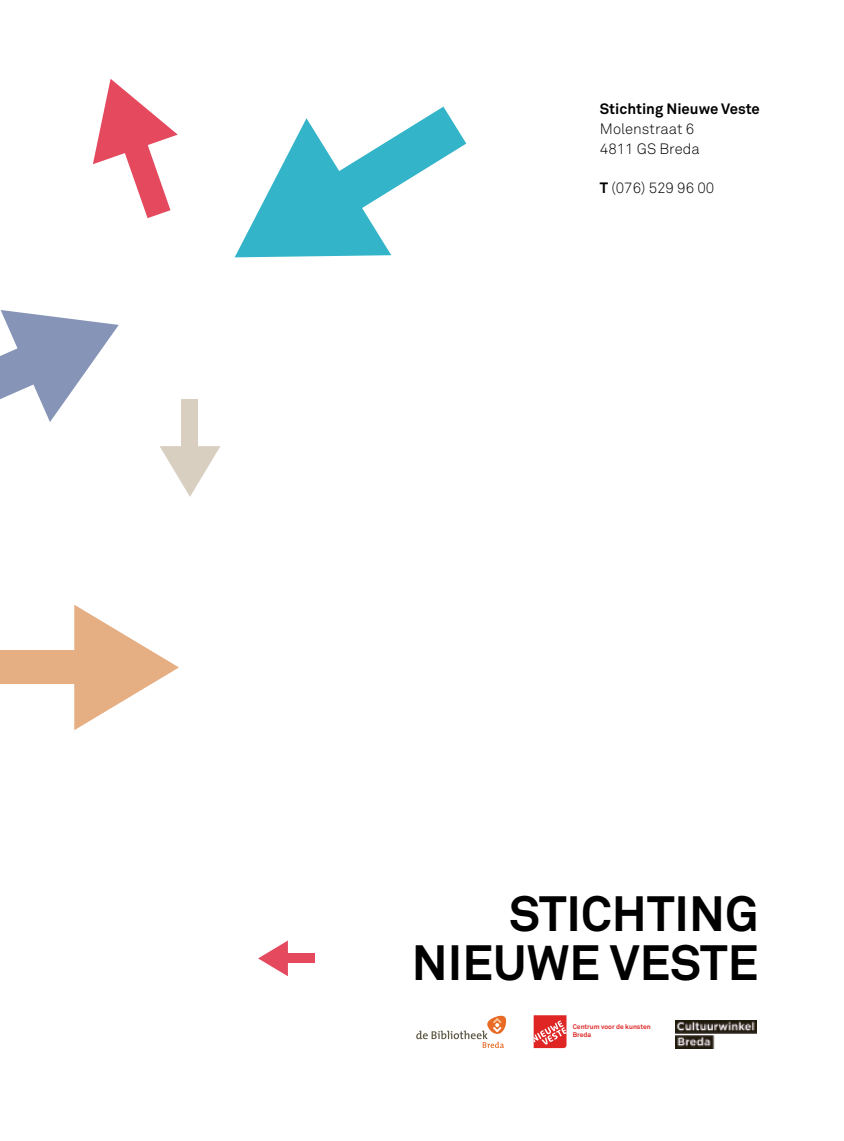
<style>
.page{position:relative;width:844px;height:1141px;background:#fff}
.page>*{position:absolute;margin:0;border:0;box-sizing:border-box;transform-origin:0 0}
.t1{font:700 49px/49px "Akkurat";color:#000;text-align:right}
.t2{font:300 14.88px/19.8px "Akkurat";color:#000}
.t3{font:700 14.88px "Akkurat";color:#000}
.t4{font:700 6.65px/7.4px "Akkurat";color:#df2625}
.s1{font-weight:700}
</style>
<div class="page">
<svg style="left:0;top:310px;width:119px;height:112px"></svg>
<svg style="left:159px;top:446px;width:61px;height:51px"></svg>
<svg style="left:74px;top:605px;width:105px;height:125px"></svg>
<svg style="left:258px;top:941px;width:30px;height:35px"></svg>
<svg style="left:93px;top:79px;width:85px;height:139px"></svg>
<div style="left:181px;top:399px;width:17px;height:48px;background:#d8cfc1"></div>
<div style="left:0;top:650px;width:76px;height:34px;background:#e6ae83"></div>
<div style="left:287px;top:954px;width:28px;height:9px;background:#e4495e"></div>
<svg style="left:235px;top:107px;width:231px;height:150px"></svg>
<svg style="left:416px;top:1015px;width:91px;height:33px"></svg>
<svg style="left:533px;top:1015px;width:33px;height:33px"></svg>
<img style="left:675px;top:1020px;width:81px;height:29px">
<p class="t3" style="left:599px;top:99px;width:161px">Stichting N ieuwe Veste</p>
<p class="t2" style="left:599px;top:119px;width:101px">M olenstraat 6<br>4811 GS Breda</p>
<p class="t2" style="left:599px;top:179px;width:116px"><span class="s1">T</span> (076) 529 96 00</p>
<h1 class="t1" style="left:412px;top:889px;width:348px">Stichti ng<br>Ni euwe Veste</h1>
<p class="t4" style="left:572px;top:1023px;width:79px">Centrum voor de kunsten<br>Breda</p>
</div>
